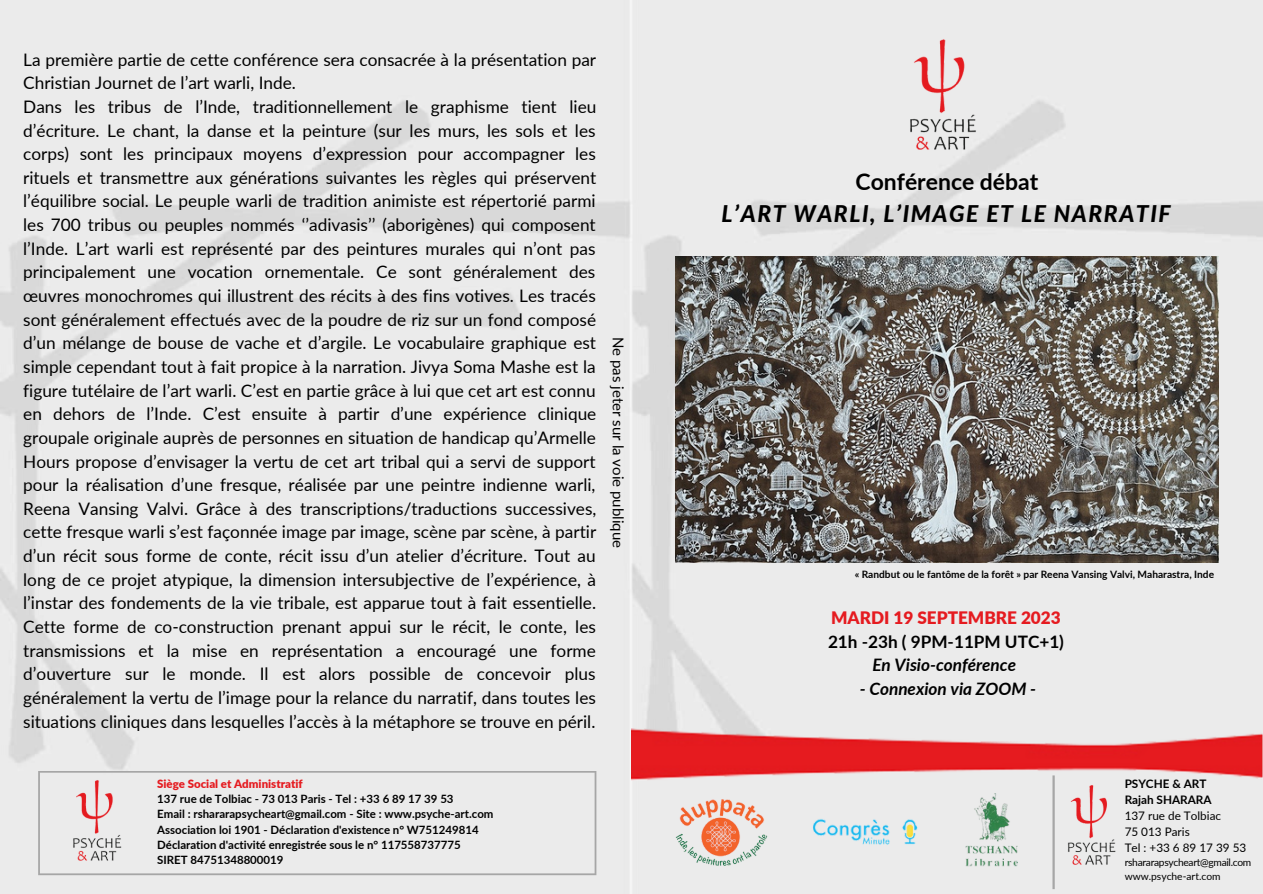
<style>
.page{position:relative;width:1263px;height:894px;background:#fff}
.page>*{position:absolute;margin:0;border:0;box-sizing:border-box;transform-origin:0 0}
.t1{font:italic 800 22.95px "Lato";letter-spacing:.065em;color:#000}
.t2{font:700 22.95px "Lato";color:#000}
.t3{font:17.25px/23.5px "Lato";color:#000}
.t4{font:italic 700 17.25px "Lato";color:#000}
.t5{font:700 17.25px "Lato";color:#000}
.t6{font:900 17.25px "Lato";color:#e51b20}
.t7{font:15px "Lato";color:#000}
.t8{font:11.7px/16.2px "Lato";color:#000}
.t9{font:700 11.7px/16.2px "Lato";color:#000}
.t10{font:700 11.4px/15.3px "Lato";color:#000}
.t11{font:900 11.4px "Lato";color:#e51b20}
.t12{font:700 10.2px "Lato";color:#000}
.t13{font:10.2px/13.6px "Lato";letter-spacing:-.03em;color:#000}
</style>
<div class="page">
<img style="left:0;top:0;width:1263px;height:893px">
<img style="left:906px;top:36px;width:70px;height:115px">
<img style="left:631px;top:728px;width:631px;height:51px">
<img style="left:1057px;top:779px;width:68px;height:93px">
<hr style="left:1052px;top:775px;width:3px;height:113px;background:#a6a6a6">
<img style="left:959px;top:793px;width:66px;height:73px">
<img style="left:803px;top:812px;width:124px;height:35px">
<div style="left:38px;top:770px;width:558px;height:104px;background:#ebebeb"></div>
<img style="left:63px;top:775px;width:67px;height:92px">
<img style="left:662px;top:769px;width:119px;height:119px">
<img style="left:675px;top:257px;width:544px;height:305px">
<p class="t3" style="left:23px;top:47px;width:575px">La première partie de cette conférence sera consacrée à la présentation par Christian Journet de l’art warli, Inde.<br>Dans les tribus de l’Inde, traditionnellement le graphisme tient lieu d’écriture. Le chant, la danse et la peinture (sur les murs, les sols et les corps) sont les principaux moyens d’expression pour accompagner les rituels et transmettre aux générations suivantes les règles qui préservent l’équilibre social. Le peuple warli de tradition animiste est répertorié parmi les 700 tribus ou peuples nommés ‘’adivasis’’ (aborigènes) qui composent l’Inde. L’art warli est représenté par des peintures murales qui n’ont pas principalement une vocation ornementale. Ce sont généralement des œuvres monochromes qui illustrent des récits à des fins votives. Les tracés sont généralement effectués avec de la poudre de riz sur un fond composé d’un mélange de bouse de vache et d’argile. Le vocabulaire graphique est simple cependant tout à fait propice à la narration. Jivya Soma Mashe est la figure tutélaire de l’art warli. C’est en partie grâce à lui que cet art est connu en dehors de l’Inde. C’est ensuite à partir d’une expérience clinique groupale originale auprès de personnes en situation de handicap qu’Armelle Hours propose d’envisager la vertu de cet art tribal qui a servi de support pour la réalisation d’une fresque, réalisée par une peintre indienne warli, Reena Vansing Valvi. Grâce à des transcriptions/traductions successives, cette fresque warli s’est façonnée image par image, scène par scène, à partir d’un récit sous forme de conte, récit issu d’un atelier d’écriture. Tout au long de ce projet atypique, la dimension intersubjective de l’expérience, à l’instar des fondements de la vie tribale, est apparue tout à fait essentielle.<br>Cette forme de co-construction prenant appui sur le récit, le conte, les transmissions et la mise en représentation a encouragé une forme d’ouverture sur le monde. Il est alors possible de concevoir plus généralement la vertu de l’image pour la relance du narratif, dans toutes les situations cliniques dans lesquelles l’accès à la métaphore se trouve en péril.</p>
<p class="t7" style="left:628px;top:337px;width:212px;rotate:90deg">Ne pas jeter sur la voie publique</p>
<p class="t11" style="left:157px;top:776px;width:147px">Siège Social et Administratif</p>
<p class="t10" style="left:157px;top:790px;width:338px">137 rue de Tolbiac - 73 013 Paris - Tel : +33 6 89 17 39 53<br>Email : rshararapsycheart@gmail.com - Site : www.psyche-art.com Association loi 1901 - Déclaration d'existence n° W751249814<br>Déclaration d'activité enregistrée sous le n° 117558737775<br>SIRET 84751348800019</p>
<h1 class="t2" style="left:855px;top:167px;width:184px">Conférence débat</h1>
<h1 class="t1" style="left:722px;top:199px;width:450px">L’ART WARLI, L’IMAGE ET LE NARRATIF</h1>
<p class="t12" style="left:855px;top:567px;width:361px">« Randbut ou le fantôme de la forêt » par Reena Vansing Valvi, Maharastra, Inde</p>
<p class="t6" style="left:831px;top:607px;width:231px">MARDI 19 SEPTEMBRE 2023</p>
<p class="t5" style="left:828px;top:630px;width:238px">21h -23h ( 9PM-11PM UTC+1)</p>
<p class="t4" style="left:872px;top:654px;width:145px">En Visio-conférence</p>
<p class="t4" style="left:860px;top:677px;width:178px">- Connexion via ZOOM -</p>
<p class="t9" style="left:1125px;top:774px;width:88px">PSYCHE &amp; ART<br>Rajah SHARARA</p>
<p class="t8" style="left:1125px;top:807px;width:123px">137 rue de Tolbiac<br>75 013 Paris<br>Tel : +33 6 89 17 39 53</p>
<p class="t13" style="left:1125px;top:855px;width:128px">rshararapsycheart@gmail.com www.psyche-art.com</p>
</div>
